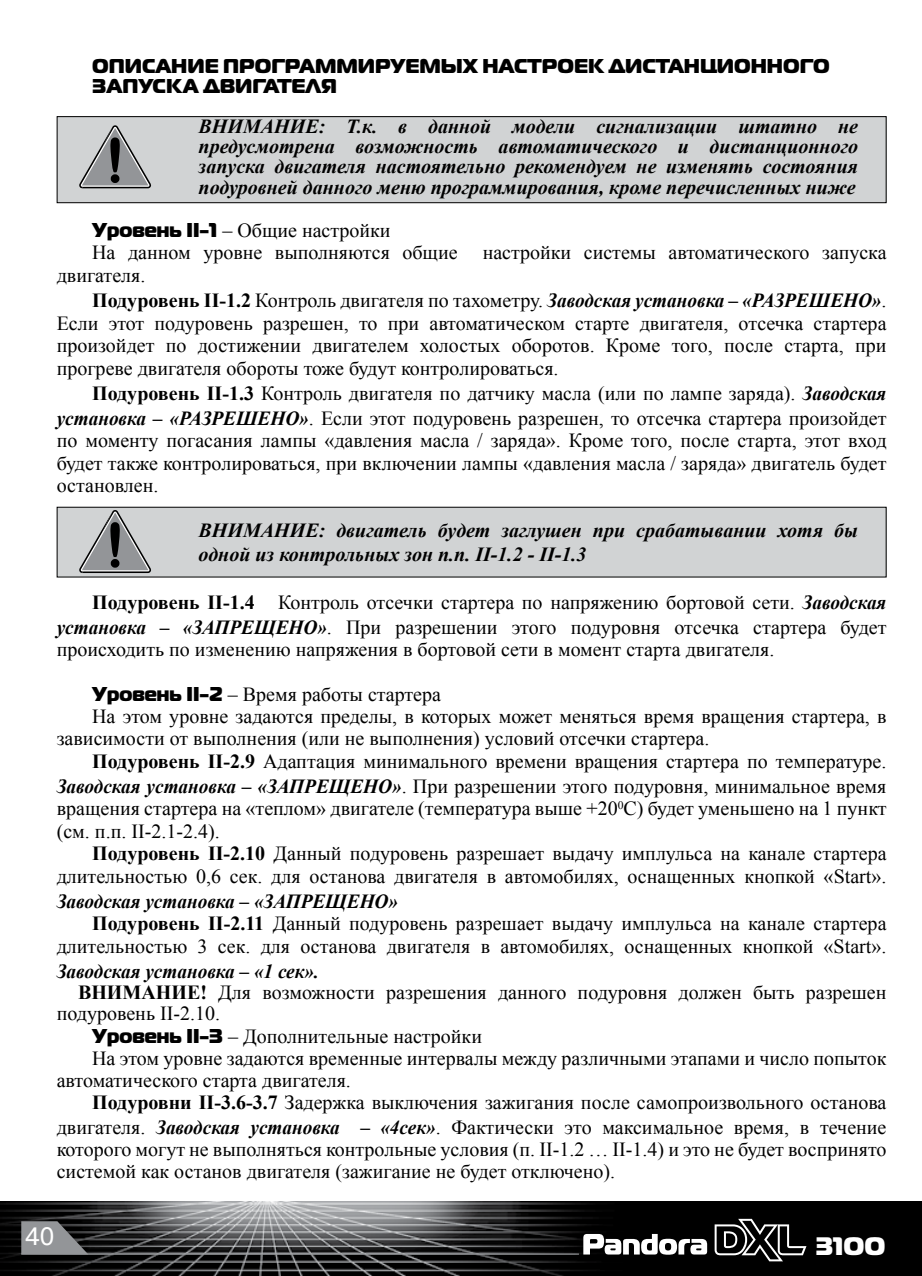
<style>
.page{position:relative;width:922px;height:1276px;background:#fff}
.page>*{position:absolute;margin:0;border:0;box-sizing:border-box;transform-origin:0 0}
.t1{font:25.25px "Magistral Black C";color:#fff}
.t2{font:25px "Pragmatica Cyrillic";color:#fff}
.t3{font:20px/22.5px "Times New Roman";color:#000;text-align:justify}
.t4{font:italic 700 20px/20.2px "Times New Roman";color:#000;text-align:justify}
.t5{font:20px/20.5px "Magistral Black C";color:#000}
.t6{font:italic 700 20px "Times New Roman";color:#000;scale:.96 1}
.s1{font-family:"Magistral Black C"}
.s2{font-weight:700}
.s3{font-weight:700;font-style:italic}
</style>
<div class="page">
<img style="left:0;top:1201px;width:921px;height:75px">
<hr style="left:21px;top:1253px;width:558px;height:1px;background:#939598">
<svg style="left:21px;top:1221px;width:67px;height:33px"></svg>
<div style="left:574px;top:1209px;width:240px;height:61px;background:#000"></div>
<svg style="left:583px;top:1234px;width:124px;height:20px"></svg>
<svg style="left:714px;top:1218px;width:92px;height:43px"></svg>
<div style="left:57px;top:117px;width:828px;height:86px;background:#d1d3d4"></div>
<div style="left:57px;top:116px;width:829px;height:87px;border:1px solid #000"></div>
<svg style="left:79px;top:125px;width:72px;height:63px"></svg>
<div style="left:57px;top:507px;width:828px;height:70px;background:#d1d3d4"></div>
<div style="left:57px;top:507px;width:829px;height:70px;border:1px solid #000"></div>
<svg style="left:79px;top:510px;width:72px;height:63px"></svg>
<p class="t5" style="left:92px;top:54px;width:738px">ОПИСАНИЕ ПРОГРАММИРУЕМЫХ НАСТРОЕК ДИСТАНЦИОННОГО<br>ЗАПУСКА ДВИГАТЕЛЯ</p>
<p class="t4" style="left:198px;top:116px;width:661px">ВНИМАНИЕ: Т.к. в данной модели сигнализации штатно не предусмотрена возможность автоматического и дистанционного запуска двигателя настоятельно рекомендуем не изменять состояния подуровней данного меню программирования, кроме перечисленных ниже</p>
<p class="t3" style="left:92px;top:219px;width:367px"><span class="s1">Уровень II-1</span> – Общие настройки<br>На данном уровне выполняются общие</p>
<p class="t3" style="left:482px;top:241px;width:405px">настройки системы автоматического запуска</p>
<p class="t3" style="left:92px;top:262px;width:795px;line-height:25px;text-indent:-35px">двигателя.<br><span class="s2">Подуровень II-1.2</span> Контроль двигателя по тахометру. <span class="s3">Заводская установка – «РАЗРЕШЕНО»</span>.</p>
<p class="t3" style="left:57px;top:311px;width:831px">Если этот подуровень разрешен, то при автоматическом старте двигателя, отсечка стартера произойдет по достижении двигателем холостых оборотов. Кроме того, после старта, при прогреве двигателя обороты тоже будут контролироваться.</p>
<p class="t3" style="left:57px;top:380px;width:831px;line-height:25px;text-align:right"><span class="s2">Подуровень II-1.3</span> Контроль двигателя по датчику масла (или по лампе заряда). <span class="s3">Заводская установка – «РАЗРЕШЕНО»</span>. Если этот подуровень разрешен, то отсечка стартера произойдет</p>
<p class="t3" style="left:57px;top:429px;width:831px">по моменту погасания лампы «давления масла / заряда». Кроме того, после старта, этот вход будет также контролироваться, при включении лампы «давления масла / заряда» двигатель будет остановлен.</p>
<p class="t4" style="left:198px;top:518px;width:661px;line-height:24px">ВНИМАНИЕ: двигатель будет заглушен при срабатывании хотя бы одной из контрольных зон п.п. II-1.2 - II-1.3</p>
<p class="t3" style="left:57px;top:589px;width:831px;line-height:25px;text-align:right"><span class="s2">Подуровень II-1.4</span> Контроль отсечки стартера по напряжению бортовой сети. <span class="s3">Заводская установка – «ЗАПРЕЩЕНО»</span>. При разрешении этого подуровня отсечка стартера будет</p>
<p class="t3" style="left:57px;top:638px;width:719px">происходить по изменению напряжения в бортовой сети в момент старта двигателя.</p>
<p class="t3" style="left:92px;top:683px;width:350px"><span class="s1">Уровень II-2</span> – Время работы стартера</p>
<p class="t3" style="left:92px;top:705px;width:795px">На этом уровне задаются пределы, в которых может меняться время вращения стартера, в</p>
<p class="t3" style="left:57px;top:727px;width:654px">зависимости от выполнения (или не выполнения) условий отсечки стартера.</p>
<p class="t3" style="left:92px;top:749px;width:795px"><span class="s2">Подуровень II-2.9</span> Адаптация минимального времени вращения стартера по температуре.</p>
<p class="t3" style="left:57px;top:774px;width:831px"><span class="s3">Заводская установка – «ЗАПРЕЩЕНО»</span>. При разрешении этого подуровня, минимальное время вращения стартера на «теплом» двигателе (температура выше +20<sup>0</sup>С) будет уменьшено на 1 пункт (см. п.п. II-2.1-2.4).</p>
<p class="t3" style="left:57px;top:842px;width:831px;text-align:right"><span class="s2">Подуровень II-2.10</span> Данный подуровень разрешает выдачу имплульса на канале стартера длительностью 0,6 сек. для останова двигателя в автомобилях, оснащенных кнопкой «Start».</p>
<p class="t6" style="left:57px;top:887px;width:357px">Заводская установка – «ЗАПРЕЩЕНО»</p>
<p class="t3" style="left:92px;top:912px;width:795px"><span class="s2">Подуровень II-2.11</span> Данный подуровень разрешает выдачу имплульса на канале стартера</p>
<p class="t3" style="left:57px;top:934px;width:831px">длительностью 3 сек. для останова двигателя в автомобилях, оснащенных кнопкой «Start».</p>
<p class="t6" style="left:57px;top:957px;width:274px">Заводская установка – «1 сек».</p>
<p class="t3" style="left:78px;top:980px;width:809px"><span class="s2">ВНИМАНИЕ!</span> Для возможности разрешения данного подуровня должен быть разрешен</p>
<p class="t3" style="left:57px;top:1002px;width:165px">подуровень II-2.10.</p>
<p class="t3" style="left:92px;top:1024px;width:391px"><span class="s1">Уровень II-3</span> – Дополнительные настройки</p>
<p class="t3" style="left:92px;top:1046px;width:795px">На этом уровне задаются временные интервалы между различными этапами и число попыток</p>
<p class="t3" style="left:57px;top:1068px;width:295px">автоматического старта двигателя.</p>
<p class="t3" style="left:92px;top:1090px;width:795px"><span class="s2">Подуровни II-3.6-3.7</span> Задержка выключения зажигания после самопроизвольного останова</p>
<p class="t3" style="left:57px;top:1115px;width:831px">двигателя. <span class="s3">Заводская установка – «4сек»</span>. Фактически это максимальное время, в течение которого могут не выполняться контрольные условия (п. II-1.2 … II-1.4) и это не будет воспринято системой как останов двигателя (зажигание не будет отключено).</p>
<p class="t2" style="left:25px;top:1223px;width:31px">40</p>
<p class="t1" style="left:815px;top:1230px;width:71px">31OO</p>
</div>
